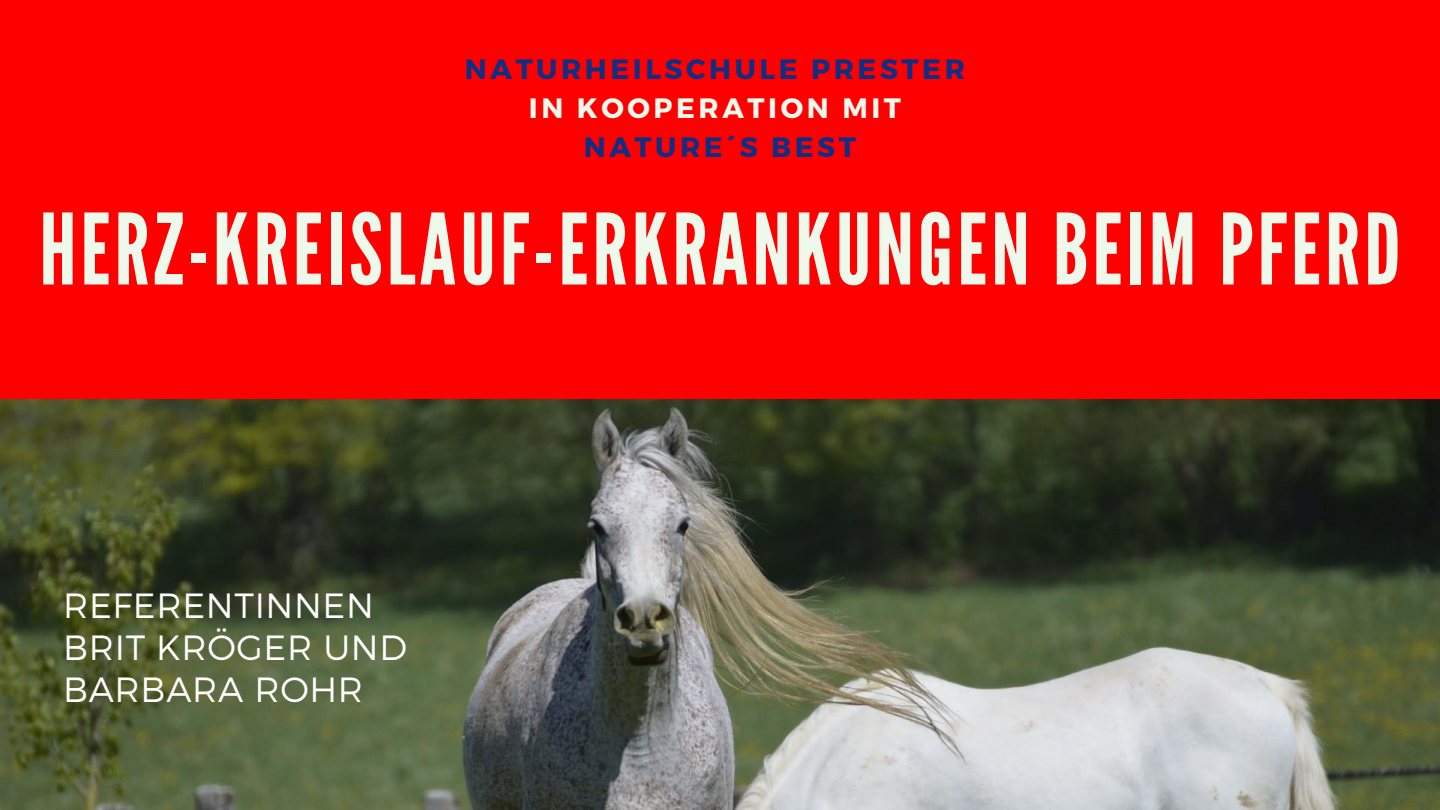
<style>
.page{position:relative;width:1440px;height:810px;background:#f00}
.page>*{position:absolute;margin:0;border:0;box-sizing:border-box;transform-origin:0 0}
.t1{font:98px "League Gothic";letter-spacing:.04em;color:#eef8eb}
.t2{font:300 35px/42px "Montserrat";letter-spacing:.02em;color:#fff}
.t3{font:700 28px "Montserrat";letter-spacing:.125em;color:#0e2f84}
.t4{font:700 28px "Montserrat";letter-spacing:.125em;color:#eef8eb}
</style>
<div class="page">
<img style="left:0;top:399px;width:1440px;height:411px">
<p class="t3" style="left:465px;top:52px;width:501px">NATURHEILSCHULE PRESTER</p>
<p class="t4" style="left:529px;top:91px;width:374px">IN KOOPERATION MIT</p>
<p class="t3" style="left:584px;top:130px;width:274px">NATURE´S BEST</p>
<h1 class="t1" style="left:39px;top:191px;width:1363px">HERZ-KREISLAUF-ERKRANKUNGEN BEIM PFERD</h1>
<p class="t2" style="left:63px;top:584px;width:346px">REFERENTINNEN<br>BRIT KRÖGER UND<br>BARBARA ROHR</p>
</div>
